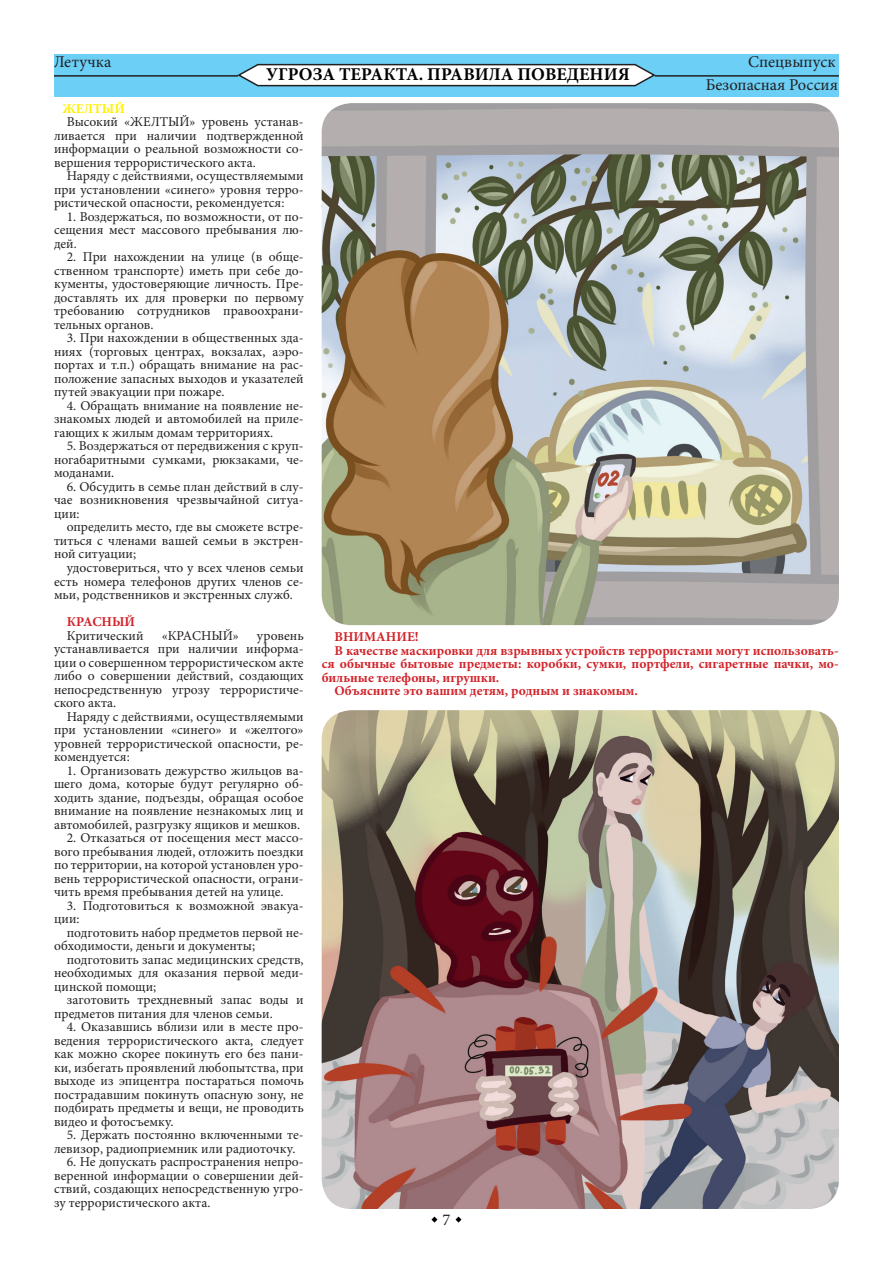
<style>
.page{position:relative;width:893px;height:1263px;background:#fff}
.page>*{position:absolute;margin:0;border:0;box-sizing:border-box;transform-origin:0 0}
.t1{font:700 18px "Minion Pro";color:#000}
.t2{font:16.5px/22.5px "Minion Pro";color:#231f20;text-align:right}
.t3{font:13.5px/13.5px "Minion Pro";color:#231f20;text-align:justify}
.t4{font:700 13.5px "Minion Pro";color:#d1232a}
.t5{font:700 13.5px "Minion Pro";color:#fff101}
</style>
<div class="page">
<svg style="left:431px;top:1216px;width:6px;height:6px"></svg>
<svg style="left:455px;top:1216px;width:6px;height:6px"></svg>
<div style="left:54px;top:54px;width:785px;height:43px;background:#6bcff6"></div>
<hr style="left:655px;top:75px;width:184px;height:2px;background:#231f20">
<hr style="left:54px;top:75px;width:184px;height:2px;background:#231f20">
<svg style="left:236px;top:63px;width:421px;height:24px"></svg>
<img style="left:322px;top:103px;width:517px;height:522px">
<img style="left:322px;top:710px;width:517px;height:499px">
<p class="t2" style="left:54px;top:51px;width:59px">Летучка</p>
<p class="t2" style="left:706px;top:51px;width:134px">Спецвыпуск<br>Безопасная Россия</p>
<p class="t5" style="left:63px;top:99px;width:64px">ЖЕЛТЫЙ</p>
<p class="t3" style="left:54px;top:115px;width:251px;text-indent:13px">Высокий «ЖЕЛТЫЙ» уровень устанав&shy;ливается при наличии подтвержденной информации о реальной возможности со&shy;вершения террористического акта.</p>
<p class="t3" style="left:54px;top:169px;width:251px;text-indent:13px">Наряду с действиями, осуществляемыми при установлении «синего» уровня терро&shy;ристической опасности, рекомендуется:</p>
<p class="t3" style="left:54px;top:210px;width:251px;text-indent:13px">1. Воздержаться, по возможности, от по&shy;сещения мест массового пребывания лю&shy;дей.</p>
<p class="t3" style="left:54px;top:250px;width:251px;text-indent:13px">2. При нахождении на улице (в обще&shy;ственном транспорте) иметь при себе до&shy;кументы, удостоверяющие личность. Пре&shy;доставлять их для проверки по первому требованию сотрудников правоохрани&shy;тельных органов.</p>
<p class="t3" style="left:54px;top:331px;width:251px;text-indent:13px">3. При нахождении в общественных зда&shy;ниях (торговых центрах, вокзалах, аэро&shy;портах и т.п.) обращать внимание на рас&shy;положение запасных выходов и указателей путей эвакуации при пожаре.</p>
<p class="t3" style="left:54px;top:399px;width:251px;text-indent:13px">4. Обращать внимание на появление не&shy;знакомых людей и автомобилей на приле&shy;гающих к жилым домам территориях.</p>
<p class="t3" style="left:54px;top:439px;width:251px;text-indent:13px">5. Воздержаться от передвижения с круп&shy;ногабаритными сумками, рюкзаками, че&shy;моданами.</p>
<p class="t3" style="left:54px;top:480px;width:251px;text-indent:13px">6. Обсудить в семье план действий в слу&shy;чае возникновения чрезвычайной ситуа&shy;ции:</p>
<p class="t3" style="left:54px;top:520px;width:251px;text-indent:13px">определить место, где вы сможете встре&shy;титься с членами вашей семьи в экстрен&shy;ной ситуации;</p>
<p class="t3" style="left:54px;top:561px;width:251px;text-indent:13px">удостовериться, что у всех членов семьи есть номера телефонов других членов се&shy;мьи, родственников и экстренных служб.</p>
<p class="t4" style="left:67px;top:612px;width:70px">КРАСНЫЙ</p>
<p class="t3" style="left:67px;top:628px;width:78px">Критический</p>
<p class="t3" style="left:162px;top:628px;width:79px">«КРАСНЫЙ»</p>
<h1 class="t1" style="left:266px;top:61px;width:365px">УГРОЗА ТЕРАКТА. ПРАВИЛА ПОВЕДЕНИЯ</h1>
<p class="t4" style="left:334px;top:627px;width:86px">ВНИМАНИЕ!</p>
<p class="t4" style="left:334px;top:641px;width:506px">В качестве маскировки для взрывных устройств террористами могут использовать-</p>
<p class="t4" style="left:322px;top:654px;width:518px">ся обычные бытовые предметы: коробки, сумки, портфели, сигаретные пачки, мо-</p>
<p class="t4" style="left:322px;top:668px;width:179px">бильные телефоны, игрушки.</p>
<p class="t4" style="left:334px;top:681px;width:305px">Объясните это вашим детям, родным и знакомым.</p>
<p class="t3" style="left:54px;top:628px;width:251px;text-indent:203px">уровень устанавливается при наличии информа&shy;ции о совершенном террористическом акте либо о совершении действий, создающих непосредственную угрозу террористиче&shy;ского акта.</p>
<p class="t3" style="left:54px;top:709px;width:251px;text-indent:13px">Наряду с действиями, осуществляемыми при установлении «синего» и «желтого» уровней террористической опасности, ре&shy;комендуется:</p>
<p class="t3" style="left:54px;top:763px;width:251px;text-indent:13px">1. Организовать дежурство жильцов ва&shy;шего дома, которые будут регулярно об&shy;ходить здание, подъезды, обращая особое внимание на появление незнакомых лиц и автомобилей, разгрузку ящиков и мешков.</p>
<p class="t3" style="left:54px;top:831px;width:251px;text-indent:13px">2. Отказаться от посещения мест массо&shy;вого пребывания людей, отложить поездки по территории, на которой установлен уро&shy;вень террористической опасности, ограни&shy;чить время пребывания детей на улице.</p>
<p class="t3" style="left:54px;top:898px;width:251px;text-indent:13px">3. Подготовиться к возможной эвакуа&shy;ции:</p>
<p class="t3" style="left:54px;top:925px;width:251px;text-indent:13px">подготовить набор предметов первой не&shy;обходимости, деньги и документы;</p>
<p class="t3" style="left:54px;top:952px;width:251px;text-indent:13px">подготовить запас медицинских средств, необходимых для оказания первой меди&shy;цинской помощи;</p>
<p class="t3" style="left:54px;top:993px;width:251px;text-indent:13px">заготовить трехдневный запас воды и предметов питания для членов семьи.</p>
<p class="t3" style="left:54px;top:1020px;width:251px;text-indent:13px">4. Оказавшись вблизи или в месте про&shy;ведения террористического акта, следует как можно скорее покинуть его без пани&shy;ки, избегать проявлений любопытства, при выходе из эпицентра постараться помочь пострадавшим покинуть опасную зону, не подбирать предметы и вещи, не проводить видео и фотосъемку.</p>
<p class="t3" style="left:54px;top:1128px;width:251px;text-indent:13px">5. Держать постоянно включенными те&shy;левизор, радиоприемник или радиоточку.</p>
<p class="t3" style="left:54px;top:1155px;width:251px;text-indent:13px">6. Не допускать распространения непро&shy;веренной информации о совершении дей&shy;ствий, создающих непосредственную угро&shy;зу террористического акта.</p>
<p class="t2" style="left:442px;top:1208px;width:9px">7</p>
</div>
